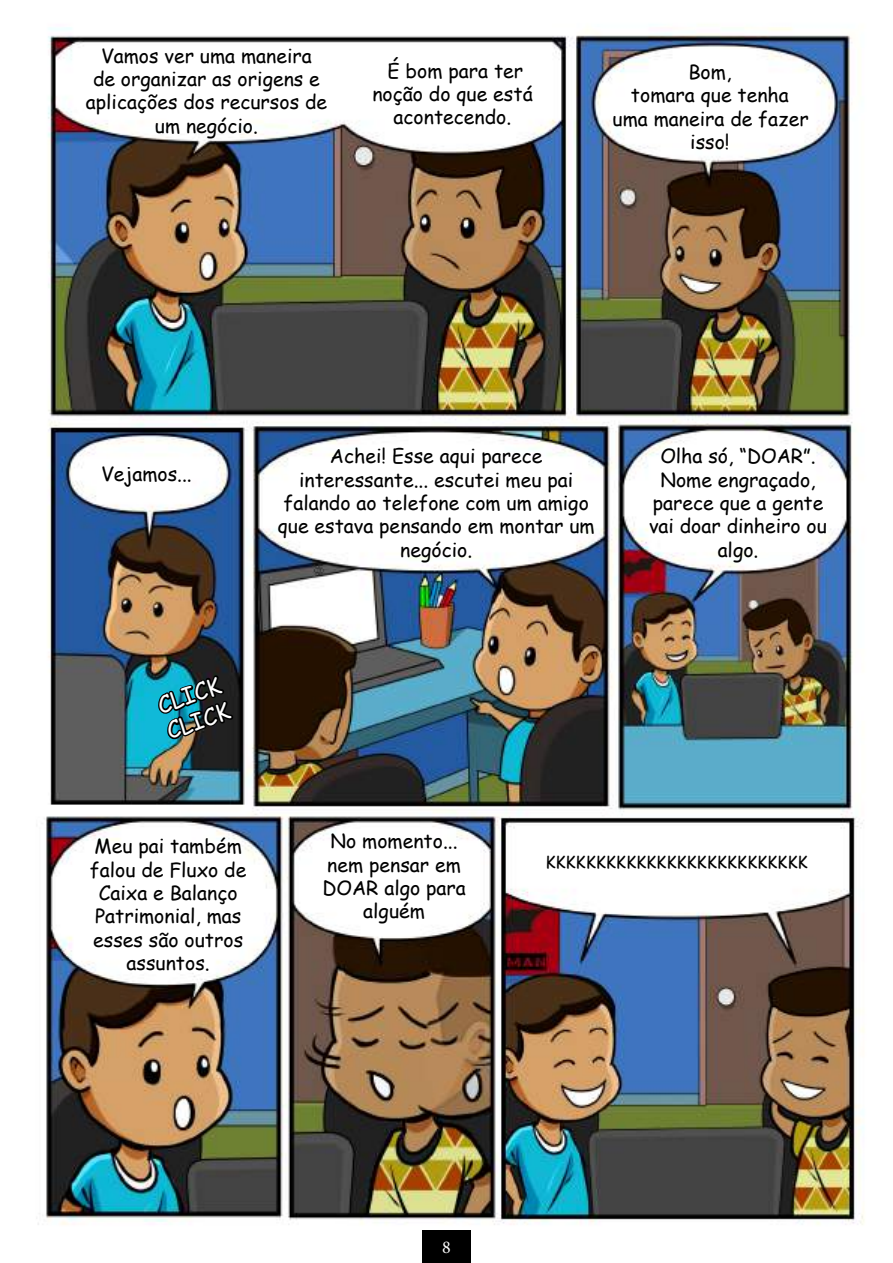
<style>
.page{position:relative;width:893px;height:1263px;background:#fff}
.page>*{position:absolute;margin:0;border:0;box-sizing:border-box;transform-origin:0 0}
.t1{font:22.5px/27px "Comic Sans MS";color:#fff}
.t2{font:19.5px/23.4px "Comic Sans MS";color:#000;text-align:center}
.t3{font:18px "Minion Pro";color:#fff}
.t4{font:16.5px "Comic Sans MS";color:#000}
</style>
<div class="page">
<img style="left:38px;top:27px;width:826px;height:1236px">
<div style="left:422px;top:1230px;width:48px;height:33px;background:#000"></div>
<img style="left:156px;top:673px;width:79px;height:69px">
<p class="t2" style="left:86px;top:43px;width:243px">Vamos ver uma maneira<br>de organizar as origens e aplicações dos recursos de um negócio.</p>
<p class="t2" style="left:372px;top:58px;width:162px">É bom para ter noção do que está acontecendo.</p>
<p class="t2" style="left:613px;top:60px;width:198px">Bom,<br>tomara que tenha uma maneira de fazer isso!</p>
<p class="t2" style="left:101px;top:462px;width:92px">Vejamos...</p>
<p class="t1" style="left:153px;top:693px;width:67px;rotate:-20deg">CLICK<br>CLICK</p>
<p class="t2" style="left:278px;top:444px;width:318px">Achei! Esse aqui parece interessante... escutei meu pai falando ao telefone com um amigo que estava pensando em montar um negócio.</p>
<p class="t2" style="left:649px;top:444px;width:179px">Olha só, “DOAR”.<br>Nome engraçado, parece que a gente vai doar dinheiro ou algo.</p>
<p class="t2" style="left:90px;top:834px;width:158px">Meu pai também falou de Fluxo de<br>Caixa e Balanço<br>Patrimonial, mas esses são outros assuntos.</p>
<p class="t2" style="left:322px;top:829px;width:145px">No momento... nem pensar em<br>DOAR algo para alguém</p>
<p class="t4" style="left:545px;top:850px;width:264px">KKKKKKKKKKKKKKKKKKKKKKKKKK</p>
<p class="t3" style="left:442px;top:1236px;width:10px">8</p>
</div>
